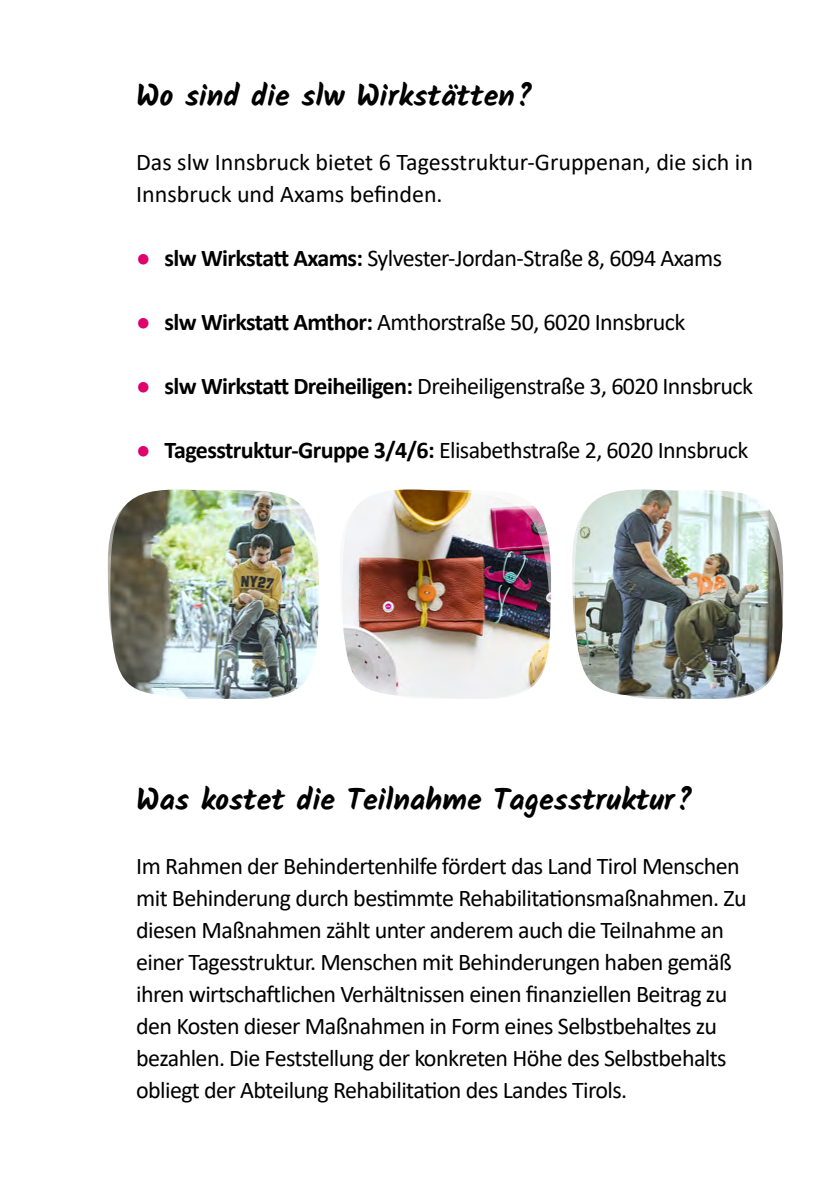
<style>
.page{position:relative;width:840px;height:1191px;background:#fff}
.page>*{position:absolute;margin:0;border:0;box-sizing:border-box;transform-origin:0 0}
.t1{font:700 30px "Kalam";color:#000}
.t2{font:24px/32px "Calibri";letter-spacing:-.025em;color:#000}
.t3{font:24px/32px "Calibri";color:#000}
.s1{color:#dd006d}
.s2{font-weight:700}
</style>
<div class="page">
<img style="left:110px;top:489px;width:209px;height:210px">
<img style="left:342px;top:489px;width:209px;height:210px">
<img style="left:574px;top:489px;width:209px;height:210px">
<p class="t1" style="left:136px;top:78px;width:398px">Wo sind die slw Wirkstätten?</p>
<p class="t3" style="left:136px;top:145px;width:618px">Das slw Innsbruck bietet 6 Tagesstruktur-Gruppenan, die sich in<br>Innsbruck und Axams befinden.</p>
<p class="t2" style="left:136px;top:241px;width:587px"><span class="s1">●</span> <span class="s2">slw Wirkstatt Axams:</span> Sylvester-Jordan-Straße 8, 6094 Axams</p>
<p class="t2" style="left:136px;top:305px;width:550px"><span class="s1">●</span> <span class="s2">slw Wirkstatt Amthor:</span> Amthorstraße 50, 6020 Innsbruck</p>
<p class="t2" style="left:136px;top:369px;width:618px"><span class="s1">●</span> <span class="s2">slw Wirkstatt Dreiheiligen:</span> Dreiheiligenstraße 3, 6020 Innsbruck</p>
<p class="t2" style="left:136px;top:433px;width:613px"><span class="s1">●</span> <span class="s2">Tagesstruktur-Gruppe 3/4/6:</span> Elisabethstraße 2, 6020 Innsbruck</p>
<p class="t1" style="left:136px;top:782px;width:558px">Was kostet die Teilnahme Tagesstruktur?</p>
<p class="t2" style="left:136px;top:849px;width:611px">Im Rahmen der Behindertenhilfe fördert das Land Tirol Menschen mit Behinderung durch bestimmte Rehabilitationsmaßnahmen. Zu diesen Maßnahmen zählt unter anderem auch die Teilnahme an einer Tagesstruktur. Menschen mit Behinderungen haben gemäß ihren wirtschaftlichen Verhältnissen einen finanziellen Beitrag zu den Kosten dieser Maßnahmen in Form eines Selbstbehaltes zu bezahlen. Die Feststellung der konkreten Höhe des Selbstbehalts obliegt der Abteilung Rehabilitation des Landes Tirols.</p>
</div>
